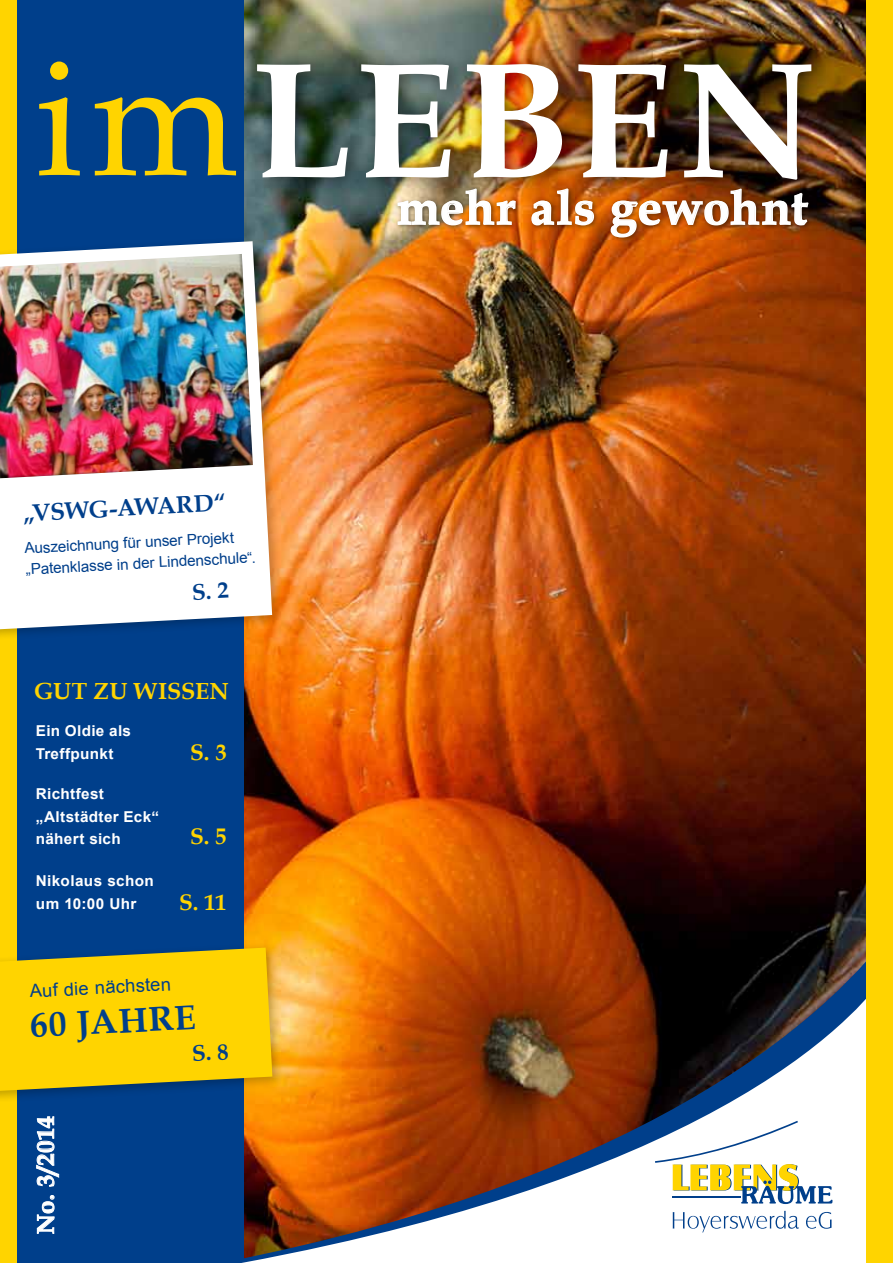
<style>
.page{position:relative;width:893px;height:1263px;background:#fff}
.page>*{position:absolute;margin:0;border:0;box-sizing:border-box;transform-origin:0 0}
.t1{font:700 165px "Book Antiqua";letter-spacing:.025em;color:#fff}
.t2{font:700 48px "Book Antiqua";letter-spacing:.02em;color:#fff}
.t3{font:700 34.5px "Book Antiqua";color:#003f8b}
.t4{font:700 24px "Book Antiqua";color:#003f8b}
.t5{font:700 24px "Book Antiqua";letter-spacing:.02em;color:#fff}
.t6{font:700 23.25px "Book Antiqua";letter-spacing:.005em;color:#ffd400}
.t7{font:700 22.5px "Book Antiqua";color:#ffd400}
.t8{font:18px "Arial";color:#003f8b}
.t9{font:700 15px/22.5px "Arial";letter-spacing:.02em;color:#fff}
.t10{font:15px/21px "Arial";color:#003f8b}
.s1{font-weight:400;color:#ffd400}
</style>
<div class="page">
<img style="left:244px;top:0;width:623px;height:928px">
<div style="left:0;top:0;width:17px;height:1263px;background:#ffd400"></div>
<div style="left:17px;top:0;width:227px;height:1263px;background:#003f8b"></div>
<svg style="left:244px;top:928px;width:623px;height:36px;background:#854209"></svg>
<svg style="left:241px;top:964px;width:626px;height:299px"></svg>
<div style="left:0;top:235px;width:284px;height:407px;background:#000;opacity:.25"></div>
<svg style="left:0;top:241px;width:272px;height:388px;background:#e9e7e5"></svg>
<img style="left:0;top:252px;width:253px;height:228px">
<div style="left:246px;top:53px;width:582px;height:144px;background:#000;opacity:.5"></div>
<div style="left:394px;top:186px;width:420px;height:57px;background:#000;opacity:.5"></div>
<img style="left:397px;top:188px;width:120px;height:38px">
<svg style="left:531px;top:187px;width:64px;height:39px;background:#bb723a"></svg>
<img style="left:610px;top:113px;width:199px;height:159px">
<div style="left:0;top:942px;width:284px;height:162px;background:#000;opacity:.25"></div>
<svg style="left:37px;top:1195px;width:18px;height:39px"></svg>
<svg style="left:36px;top:1116px;width:23px;height:71px"></svg>
<svg style="left:673px;top:1211px;width:159px;height:21px"></svg>
<svg style="left:655px;top:1121px;width:177px;height:83px"></svg>
<hr style="left:673px;top:1196px;width:68px;height:1px;background:#003f8b">
<div style="left:867px;top:0;width:26px;height:1263px;background:#ffd400"></div>
<svg style="left:193px;top:582px;width:36px;height:18px"></svg>
<svg style="left:0;top:947px;width:272px;height:144px;background:#e8c50b"></svg>
<h1 class="t1" style="left:35px;top:8px;width:782px"><span class="s1">im</span>LEBEN</h1>
<h2 class="t2" style="left:397px;top:175px;width:412px">mehr als gewohnt</h2>
<h3 class="t4" style="left:22px;top:497px;width:205px;rotate:-3deg">„VSWG-AWARD“</h3>
<p class="t10" style="left:24px;top:538px;width:232px;rotate:-3deg">Auszeichnung für unser Projekt „Patenklasse in der Lindenschule“.</p>
<h3 class="t6" style="left:34px;top:675px;width:196px">GUT ZU WISSEN</h3>
<p class="t9" style="left:36px;top:720px;width:97px">Ein Oldie als<br>Treffpunkt</p>
<p class="t9" style="left:36px;top:783px;width:125px">Richtfest „Altstädter Eck“ nähert sich</p>
<p class="t9" style="left:36px;top:870px;width:120px">Nikolaus schon um 10:00 Uhr</p>
<h3 class="t7" style="left:190px;top:737px;width:38px">S. 3</h3>
<h3 class="t7" style="left:190px;top:821px;width:38px">S. 5</h3>
<h3 class="t7" style="left:179px;top:887px;width:49px">S. 11</h3>
<p class="t8" style="left:29px;top:979px;width:143px;rotate:-3deg">Auf die nächsten</p>
<h3 class="t3" style="left:29px;top:1002px;width:167px;rotate:-3deg">60 JAHRE</h3>
<h3 class="t5" style="left:29px;top:1234px;width:120px;rotate:-90deg">No. 3/2014</h3>
</div>
